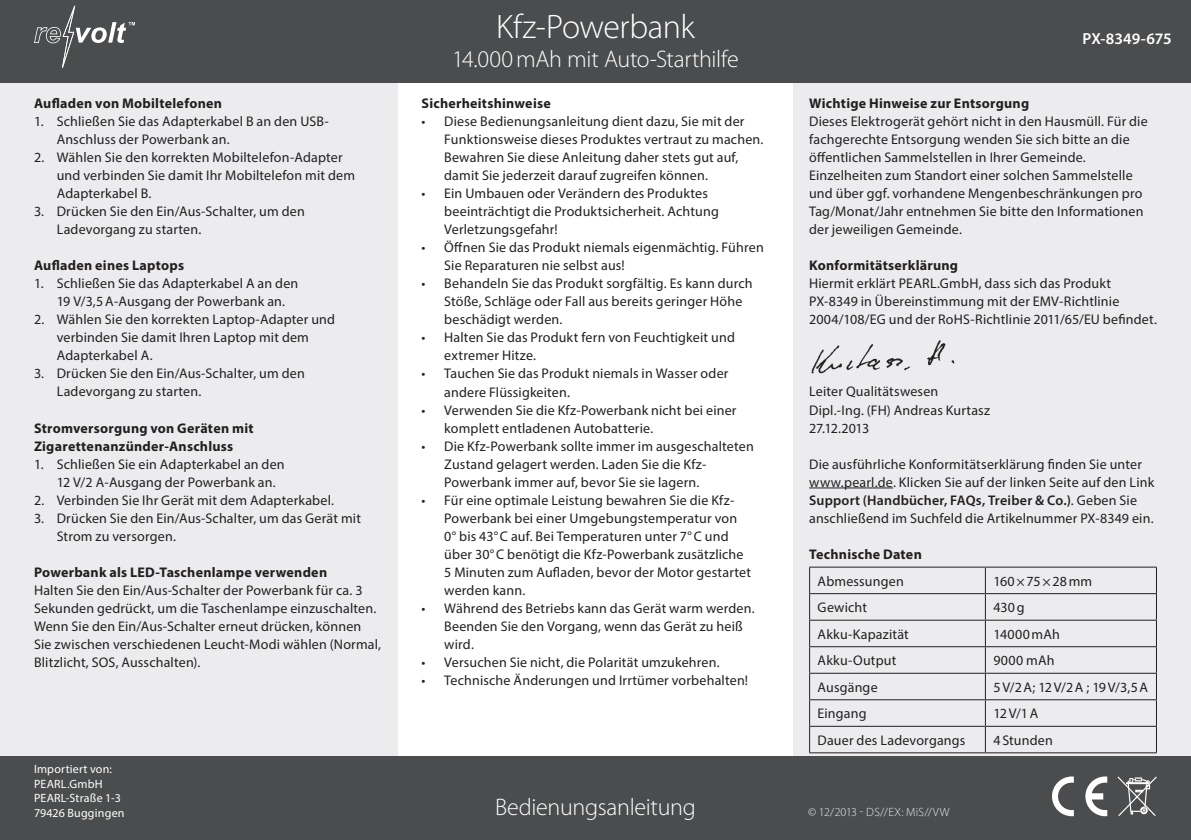
<style>
.page{position:relative;width:1191px;height:840px;background:#fff}
.page>*{position:absolute;margin:0;border:0;box-sizing:border-box;transform-origin:0 0}
.t1{font:300 34px "Myriad Pro";letter-spacing:-.015em;color:#fff}
.t2{font:300 24px "Myriad Pro";letter-spacing:-.015em;color:#fff}
.t3{font:600 16px "Myriad Pro";letter-spacing:-.01em;color:#fff}
.t4{font:14px/18px "Myriad Pro";letter-spacing:.015em;color:#231f20}
.t5{font:700 14px/18px "Myriad Pro";letter-spacing:.02em;color:#231f20}
.t6{font:14px "Myriad Pro";letter-spacing:.125em;color:#231f20}
.t7{font:12px/14.4px "Myriad Pro";letter-spacing:.02em;color:#fff}
.t8{font:300 12px "Myriad Pro";letter-spacing:.015em;color:#ececee}
.s1{font-weight:600}
</style>
<div class="page">
<div style="left:0;top:0;width:397px;height:839px;background:#ececee"></div>
<div style="left:793px;top:0;width:398px;height:839px;background:#ececee"></div>
<div style="left:0;top:0;width:1191px;height:83px;background:#4b4c4d"></div>
<div style="left:0;top:756px;width:1191px;height:83px;background:#4b4c4d"></div>
<svg style="left:1052px;top:776px;width:21px;height:39px"></svg>
<svg style="left:1085px;top:776px;width:22px;height:39px"></svg>
<svg style="left:1117px;top:776px;width:39px;height:39px"></svg>
<hr style="left:809px;top:487px;width:84px;height:1px;background:#231f20">
<hr style="left:809px;top:566px;width:176px;height:1px;background:#231f20">
<hr style="left:985px;top:566px;width:172px;height:1px;background:#231f20">
<hr style="left:809px;top:593px;width:176px;height:1px;background:#231f20">
<hr style="left:985px;top:593px;width:172px;height:1px;background:#231f20">
<hr style="left:809px;top:619px;width:176px;height:1px;background:#231f20">
<hr style="left:985px;top:619px;width:172px;height:1px;background:#231f20">
<hr style="left:809px;top:646px;width:176px;height:1px;background:#231f20">
<hr style="left:985px;top:646px;width:172px;height:1px;background:#231f20">
<hr style="left:809px;top:672px;width:176px;height:1px;background:#231f20">
<hr style="left:985px;top:672px;width:172px;height:1px;background:#231f20">
<hr style="left:809px;top:699px;width:176px;height:1px;background:#231f20">
<hr style="left:985px;top:699px;width:172px;height:1px;background:#231f20">
<hr style="left:809px;top:725px;width:176px;height:1px;background:#231f20">
<svg style="left:809px;top:567px;width:1px;height:185px"></svg>
<hr style="left:985px;top:725px;width:172px;height:1px;background:#231f20">
<svg style="left:985px;top:567px;width:1px;height:185px"></svg>
<svg style="left:1156px;top:567px;width:1px;height:185px"></svg>
<hr style="left:809px;top:752px;width:176px;height:1px;background:#231f20">
<hr style="left:985px;top:752px;width:172px;height:1px;background:#231f20">
<svg style="left:34px;top:6px;width:101px;height:62px"></svg>
<img style="left:811px;top:340px;width:144px;height:34px">
<p class="t5" style="left:34px;top:94px;width:190px">Aufladen von Mobiltelefonen</p>
<p class="t4" style="left:57px;top:112px;width:273px;text-indent:-23px">1. Schließen Sie das Adapterkabel B an den USB-<br>Anschluss der Powerbank an.</p>
<p class="t4" style="left:57px;top:148px;width:300px;text-indent:-23px">2. Wählen Sie den korrekten Mobiltelefon-Adapter und verbinden Sie damit Ihr Mobiltelefon mit dem<br>Adapterkabel B.</p>
<p class="t4" style="left:57px;top:202px;width:250px;text-indent:-23px">3. Drücken Sie den Ein/Aus-Schalter, um den<br>Ladevorgang zu starten.</p>
<p class="t5" style="left:34px;top:256px;width:152px">Aufladen eines Laptops</p>
<p class="t4" style="left:57px;top:274px;width:243px;text-indent:-23px">1. Schließen Sie das Adapterkabel A an den<br>19 V/3,5A-Ausgang der Powerbank an.</p>
<p class="t4" style="left:57px;top:310px;width:280px;text-indent:-23px">2. Wählen Sie den korrekten Laptop-Adapter und verbinden Sie damit Ihren Laptop mit dem<br>Adapterkabel A.</p>
<p class="t4" style="left:57px;top:364px;width:250px;text-indent:-23px">3. Drücken Sie den Ein/Aus-Schalter, um den<br>Ladevorgang zu starten.</p>
<p class="t5" style="left:34px;top:418px;width:221px">Stromversorgung von Geräten mit<br>Zigarettenanzünder-Anschluss</p>
<p class="t4" style="left:57px;top:454px;width:229px;text-indent:-23px">1. Schließen Sie ein Adapterkabel an den<br>12 V/2 A-Ausgang der Powerbank an.</p>
<p class="t4" style="left:34px;top:490px;width:302px">2. Verbinden Sie Ihr Gerät mit dem Adapterkabel.</p>
<p class="t4" style="left:57px;top:508px;width:306px;text-indent:-23px">3. Drücken Sie den Ein/Aus-Schalter, um das Gerät mit<br>Strom zu versorgen.</p>
<p class="t5" style="left:34px;top:562px;width:295px">Powerbank als LED-Taschenlampe verwenden</p>
<p class="t4" style="left:34px;top:580px;width:349px">Halten Sie den Ein/Aus-Schalter der Powerbank für ca. 3<br>Sekunden gedrückt, um die Taschenlampe einzuschalten.<br>Wenn Sie den Ein/Aus-Schalter erneut drücken, können Sie zwischen verschiedenen Leucht-Modi wählen (Normal, Blitzlicht, SOS, Ausschalten).</p>
<p class="t7" style="left:34px;top:761px;width:92px">Importiert von:<br>PEARL.GmbH<br>PEARL-Straße 1-3<br>79426 Buggingen</p>
<h1 class="t1" style="left:496px;top:8px;width:200px">Kfz-Powerbank</h1>
<h2 class="t2" style="left:452px;top:45px;width:288px">14.000mAh mit Auto-Starthilfe</h2>
<p class="t5" style="left:421px;top:94px;width:131px">Sicherheitshinweise</p>
<p class="t4" style="left:444px;top:112px;width:321px;text-indent:-23px">• Diese Bedienungsanleitung dient dazu, Sie mit der Funktionsweise dieses Produktes vertraut zu machen.<br>Bewahren Sie diese Anleitung daher stets gut auf, damit Sie jederzeit darauf zugreifen können.</p>
<p class="t4" style="left:444px;top:184px;width:276px;text-indent:-23px">• Ein Umbauen oder Verändern des Produktes beeinträchtigt die Produktsicherheit. Achtung<br>Verletzungsgefahr!</p>
<p class="t4" style="left:444px;top:238px;width:321px;text-indent:-23px">• Öffnen Sie das Produkt niemals eigenmächtig. Führen<br>Sie Reparaturen nie selbst aus!</p>
<p class="t4" style="left:444px;top:274px;width:310px;text-indent:-23px">• Behandeln Sie das Produkt sorgfältig. Es kann durch<br>Stöße, Schläge oder Fall aus bereits geringer Höhe beschädigt werden.</p>
<p class="t4" style="left:444px;top:328px;width:292px;text-indent:-23px">• Halten Sie das Produkt fern von Feuchtigkeit und extremer Hitze.</p>
<p class="t4" style="left:444px;top:364px;width:286px;text-indent:-23px">• Tauchen Sie das Produkt niemals in Wasser oder andere Flüssigkeiten.</p>
<p class="t4" style="left:444px;top:400px;width:294px;text-indent:-23px">• Verwenden Sie die Kfz-Powerbank nicht bei einer komplett entladenen Autobatterie.</p>
<p class="t4" style="left:444px;top:436px;width:311px;text-indent:-23px">• Die Kfz-Powerbank sollte immer im ausgeschalteten<br>Zustand gelagert werden. Laden Sie die Kfz-<br>Powerbank immer auf, bevor Sie sie lagern.</p>
<p class="t4" style="left:444px;top:490px;width:308px;text-indent:-23px">• Für eine optimale Leistung bewahren Sie die Kfz-Powerbank bei einer Umgebungstemperatur von 0° bis 43°C auf. Bei Temperaturen unter 7°C und über 30°C benötigt die Kfz-Powerbank zusätzliche 5 Minuten zum Aufladen, bevor der Motor gestartet werden kann.</p>
<p class="t4" style="left:444px;top:598px;width:312px;text-indent:-23px">• Während des Betriebs kann das Gerät warm werden.<br>Beenden Sie den Vorgang, wenn das Gerät zu heiß wird.</p>
<p class="t4" style="left:421px;top:652px;width:300px">• Versuchen Sie nicht, die Polarität umzukehren.</p>
<p class="t4" style="left:421px;top:670px;width:328px">• Technische Änderungen und Irrtümer vorbehalten!</p>
<h2 class="t2" style="left:495px;top:793px;width:202px">Bedienungsanleitung</h2>
<p class="t3" style="left:1082px;top:28px;width:90px">PX-8349-675</p>
<p class="t3" style="left:1068px;top:34px;width:90px">PX-8349-675</p>
<p class="t5" style="left:809px;top:94px;width:222px">Wichtige Hinweise zur Entsorgung</p>
<p class="t4" style="left:809px;top:112px;width:340px">Dieses Elektrogerät gehört nicht in den Hausmüll. Für die fachgerechte Entsorgung wenden Sie sich bitte an die öffentlichen Sammelstellen in Ihrer Gemeinde.<br>Einzelheiten zum Standort einer solchen Sammelstelle und über ggf. vorhandene Mengenbeschränkungen pro Tag/Monat/Jahr entnehmen Sie bitte den Informationen der jeweiligen Gemeinde.</p>
<p class="t5" style="left:809px;top:256px;width:150px">Konformitätserklärung</p>
<p class="t4" style="left:809px;top:274px;width:349px">Hiermit erklärt PEARL.GmbH, dass sich das Produkt<br>PX-8349 in Übereinstimmung mit der EMV-Richtlinie<br>2004/108/EG und der RoHS-Richtlinie 2011/65/EU befindet.</p>
<p class="t4" style="left:809px;top:382px;width:182px">Leiter Qualitätswesen<br>Dipl.-Ing. (FH) Andreas Kurtasz<br>27.12.2013</p>
<p class="t4" style="left:809px;top:454px;width:347px">Die ausführliche Konformitätserklärung finden Sie unter www.pearl.de. Klicken Sie auf der linken Seite auf den Link <span class="s1">Support (Handbücher, FAQs, Treiber &amp; Co.)</span>. Geben Sie anschließend im Suchfeld die Artikelnummer PX-8349 ein.</p>
<p class="t5" style="left:809px;top:544px;width:114px">Technische Daten</p>
<p class="t4" style="left:817px;top:571px;width:88px">Abmessungen</p>
<p class="t4" style="left:993px;top:571px;width:100px">160×75×28mm</p>
<p class="t4" style="left:817px;top:598px;width:51px">Gewicht</p>
<p class="t4" style="left:993px;top:598px;width:33px">430g</p>
<p class="t4" style="left:817px;top:624px;width:93px">Akku-Kapazität</p>
<p class="t4" style="left:993px;top:624px;width:68px">14000mAh</p>
<p class="t4" style="left:817px;top:651px;width:80px">Akku-Output</p>
<p class="t4" style="left:993px;top:651px;width:63px">9000 mAh</p>
<p class="t4" style="left:817px;top:677px;width:62px">Ausgänge</p>
<p class="t6" style="left:993px;top:678px;width:156px">5V/2A; 12V/2A ; 19V/3,5A</p>
<p class="t4" style="left:817px;top:704px;width:51px">Eingang</p>
<p class="t4" style="left:993px;top:704px;width:46px">12V/1A</p>
<p class="t4" style="left:817px;top:730px;width:149px">Dauer des Ladevorgangs</p>
<p class="t4" style="left:993px;top:730px;width:61px">4Stunden</p>
<p class="t8" style="left:808px;top:805px;width:143px">© 12/2013 - DS//EX: MiS//VW</p>
</div>
